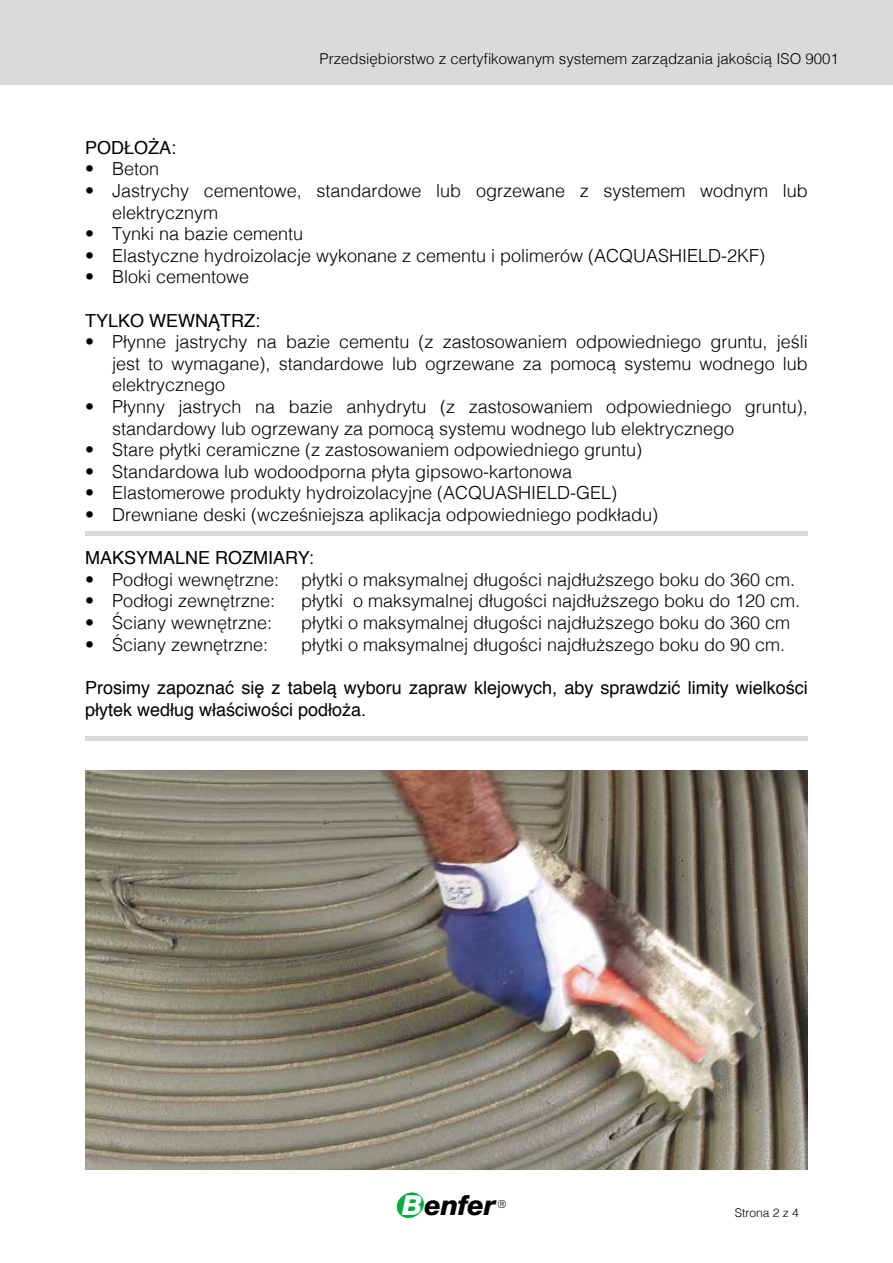
<style>
.page{position:relative;width:893px;height:1263px;background:#fff}
.page>*{position:absolute;margin:0;border:0;box-sizing:border-box;transform-origin:0 0}
.t1{font:italic 800 27.6px "Helvetica Neue";letter-spacing:-.02em;color:#000}
.t2{font:300 18px/21.6px "Helvetica";color:#000}
.t3{font:18px/21.6px "Helvetica";color:#000}
.t4{font:300 15px "Helvetica";color:#000}
.t5{font:300 12px "Helvetica";color:#000}
.t6{font:300 10.5px "Futura";color:#000}
.s1{color:#fff}
</style>
<div class="page">
<svg style="left:396px;top:1192px;width:28px;height:26px"></svg>
<div style="left:0;top:0;width:893px;height:85px;background:#dadada"></div>
<hr style="left:85px;top:532px;width:723px;height:4px;background:#dadada">
<hr style="left:85px;top:737px;width:723px;height:4px;background:#dadada">
<img style="left:85px;top:771px;width:723px;height:398px">
<p class="t4" style="left:320px;top:46px;width:521px">Przedsiębiorstwo z certyfikowanym systemem zarządzania jakością ISO 9001</p>
<p class="t3" style="left:85px;top:137px;width:93px">PODŁOŻA:</p>
<p class="t2" style="left:85px;top:157px;width:76px">• Beton</p>
<p class="t2" style="left:112px;top:179px;width:697px;text-indent:-27px">• Jastrychy cementowe, standardowe lub ogrzewane z systemem wodnym lub elektrycznym</p>
<p class="t2" style="left:85px;top:222px;width:220px">• Tynki na bazie cementu</p>
<p class="t2" style="left:85px;top:243px;width:682px">• Elastyczne hydroizolacje wykonane z cementu i polimerów (ACQUASHIELD-2KF)</p>
<p class="t2" style="left:85px;top:265px;width:166px">• Bloki cementowe</p>
<p class="t3" style="left:85px;top:310px;width:177px">TYLKO WEWNĄTRZ:</p>
<p class="t2" style="left:112px;top:330px;width:697px;text-align:justify;text-indent:-27px">• Płynne jastrychy na bazie cementu (z zastosowaniem odpowiedniego gruntu, jeśli jest to wymagane), standardowe lub ogrzewane za pomocą systemu wodnego lub elektrycznego</p>
<p class="t2" style="left:112px;top:395px;width:697px;text-indent:-27px">• Płynny jastrych na bazie anhydrytu (z zastosowaniem odpowiedniego gruntu), standardowy lub ogrzewany za pomocą systemu wodnego lub elektrycznego</p>
<p class="t2" style="left:85px;top:438px;width:559px">• Stare płytki ceramiczne (z zastosowaniem odpowiedniego gruntu)</p>
<p class="t2" style="left:85px;top:459px;width:489px">• Standardowa lub wodoodporna płyta gipsowo-kartonowa</p>
<p class="t2" style="left:85px;top:481px;width:534px">• Elastomerowe produkty hydroizolacyjne (ACQUASHIELD-GEL)</p>
<p class="t2" style="left:85px;top:503px;width:575px">• Drewniane deski (wcześniejsza aplikacja odpowiedniego podkładu)</p>
<p class="t3" style="left:85px;top:548px;width:230px">MAKSYMALNE ROZMIARY:</p>
<p class="t2" style="left:85px;top:567px;width:712px">• Podłogi wewnętrzne: płytki o maksymalnej długości najdłuższego boku do 360 cm.</p>
<p class="t2" style="left:85px;top:589px;width:192px">• Podłogi zewnętrzne:</p>
<p class="t2" style="left:301px;top:589px;width:501px">płytki o maksymalnej długości najdłuższego boku do 120 cm.</p>
<p class="t2" style="left:85px;top:611px;width:189px">• Ściany wewnętrzne:</p>
<p class="t2" style="left:301px;top:611px;width:491px">płytki o maksymalnej długości najdłuższego boku do 360 cm</p>
<p class="t2" style="left:85px;top:632px;width:185px">• Ściany zewnętrzne:</p>
<p class="t2" style="left:301px;top:632px;width:486px">płytki o maksymalnej długości najdłuższego boku do 90 cm.</p>
<p class="t3" style="left:85px;top:677px;width:724px">Prosimy zapoznać się z tabelą wyboru zapraw klejowych, aby sprawdzić limity wielkości płytek według właściwości podłoża.</p>
<h1 class="t1" style="left:402px;top:1189px;width:95px"><span class="s1">B</span>enfer</h1>
<p class="t6" style="left:498px;top:1198px;width:10px">®</p>
<p class="t5" style="left:735px;top:1203px;width:66px">Strona 2 z 4</p>
</div>
